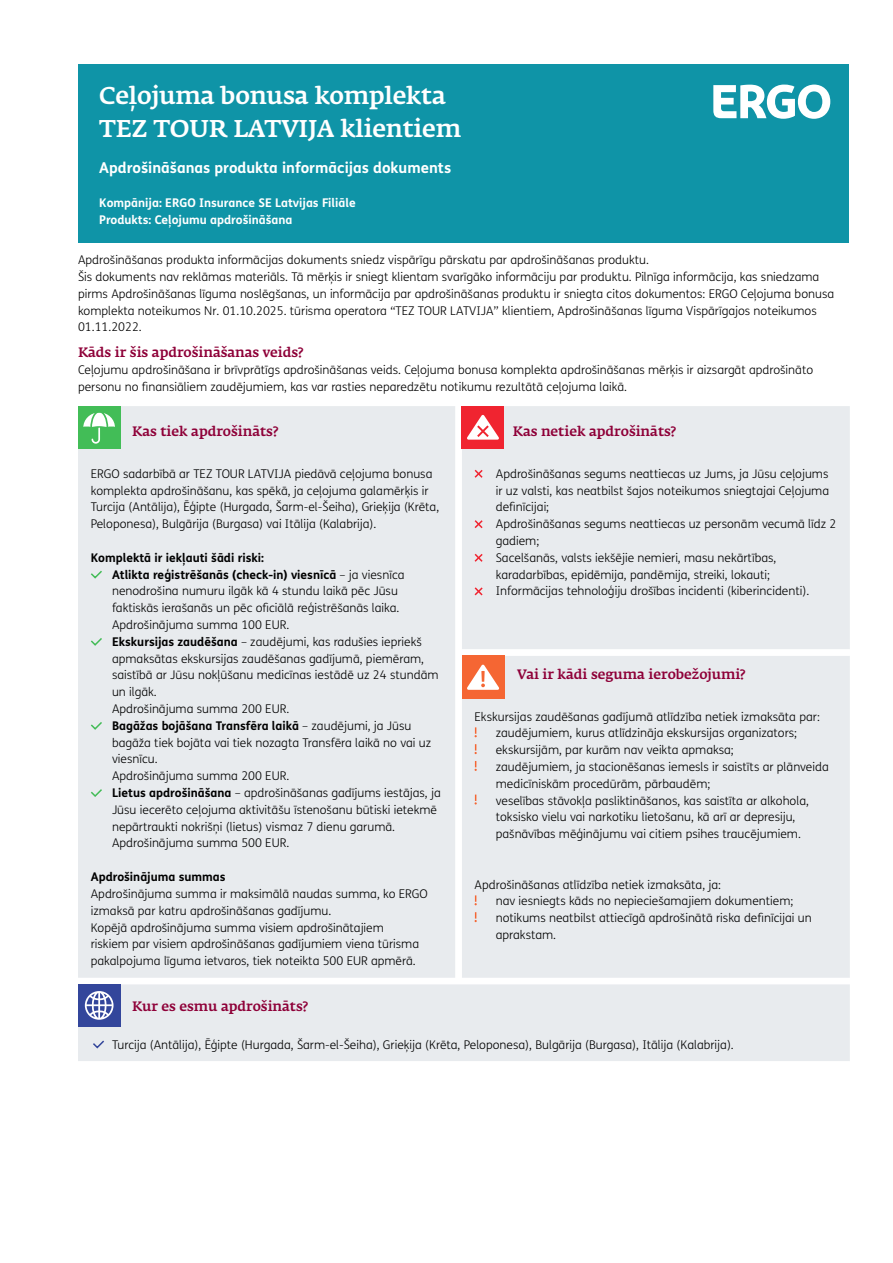
<style>
.page{position:relative;width:893px;height:1263px;background:#fff}
.page>*{position:absolute;margin:0;border:0;box-sizing:border-box;transform-origin:0 0}
.t1{font:500 24px/33.6px "Fedra Serif A Pro";letter-spacing:-.005em;color:#fff}
.t2{font:700 15px "FS Me";color:#fff}
.t3{font:500 13.5px "Fedra Serif A Pro";color:#8e0038}
.t4{font:300 12px/16.8px "FS Me";color:#000}
.t5{font:700 12px/16.8px "FS Me";color:#fff}
.t6{font:700 12px "FS Me";color:#000}
.s1{font-weight:700}
</style>
<div class="page">
<div style="left:78px;top:64px;width:770px;height:178px;background:#0f94a7"></div>
<svg style="left:713px;top:85px;width:117px;height:34px"></svg>
<div style="left:78px;top:406px;width:772px;height:655px;background:#e8ebee"></div>
<div style="left:78px;top:406px;width:42px;height:42px;background:#42bd57"></div>
<svg style="left:83px;top:412px;width:32px;height:32px"></svg>
<div style="left:462px;top:406px;width:42px;height:42px;background:#f02430"></div>
<svg style="left:467px;top:415px;width:32px;height:25px"></svg>
<svg style="left:89px;top:569px;width:15px;height:11px"></svg>
<svg style="left:89px;top:636px;width:15px;height:11px"></svg>
<svg style="left:89px;top:720px;width:15px;height:11px"></svg>
<svg style="left:89px;top:787px;width:15px;height:11px"></svg>
<svg style="left:473px;top:468px;width:11px;height:11px"></svg>
<svg style="left:473px;top:518px;width:11px;height:12px"></svg>
<svg style="left:473px;top:552px;width:11px;height:11px"></svg>
<svg style="left:473px;top:586px;width:11px;height:11px"></svg>
<div style="left:462px;top:656px;width:42px;height:43px;background:#f56633"></div>
<svg style="left:467px;top:665px;width:32px;height:25px"></svg>
<svg style="left:475px;top:727px;width:2px;height:10px"></svg>
<svg style="left:475px;top:744px;width:2px;height:10px"></svg>
<svg style="left:475px;top:761px;width:2px;height:10px"></svg>
<svg style="left:475px;top:794px;width:2px;height:10px"></svg>
<svg style="left:475px;top:895px;width:2px;height:10px"></svg>
<svg style="left:475px;top:912px;width:2px;height:10px"></svg>
<div style="left:78px;top:984px;width:42px;height:42px;background:#33469b"></div>
<svg style="left:85px;top:991px;width:29px;height:29px"></svg>
<svg style="left:91px;top:1039px;width:15px;height:10px"></svg>
<h1 class="t1" style="left:99px;top:79px;width:363px">Ceļojuma bonusa komplekta<br>TEZ TOUR LATVIJA klientiem</h1>
<p class="t2" style="left:99px;top:156px;width:353px">Apdrošināšanas produkta informācijas dokuments</p>
<p class="t5" style="left:99px;top:194px;width:258px">Kompānija: ERGO Insurance SE Latvijas Filiāle<br>Produkts: Ceļojumu apdrošināšana</p>
<p class="t4" style="left:78px;top:251px;width:758px">Apdrošināšanas produkta informācijas dokuments sniedz vispārīgu pārskatu par apdrošināšanas produktu.<br>Šis dokuments nav reklāmas materiāls. Tā mērķis ir sniegt klientam svarīgāko informāciju par produktu. Pilnīga informācija, kas sniedzama pirms Apdrošināšanas līguma noslēgšanas, un informācija par apdrošināšanas produktu ir sniegta citos dokumentos: ERGO Ceļojuma bonusa komplekta noteikumos Nr. 01.10.2025. tūrisma operatora “TEZ TOUR LATVIJA” klientiem, Apdrošināšanas līguma Vispārīgajos noteikumos 01.11.2022.</p>
<p class="t3" style="left:78px;top:345px;width:227px">Kāds ir šis apdrošināšanas veids?</p>
<p class="t4" style="left:78px;top:361px;width:737px">Ceļojumu apdrošināšana ir brīvprātīgs apdrošināšanas veids. Ceļojuma bonusa komplekta apdrošināšanas mērķis ir aizsargāt apdrošināto personu no finansiāliem zaudējumiem, kas var rasties neparedzētu notikumu rezultātā ceļojuma laikā.</p>
<p class="t3" style="left:132px;top:424px;width:147px">Kas tiek apdrošināts?</p>
<p class="t3" style="left:513px;top:424px;width:165px">Kas netiek apdrošināts?</p>
<p class="t4" style="left:91px;top:465px;width:350px">ERGO sadarbībā ar TEZ TOUR LATVIJA piedāvā ceļojuma bonusa komplekta apdrošināšanu, kas spēkā, ja ceļojuma galamērķis ir Turcija (Antālija), Ēģipte (Hurgada, Šarm-el-Šeiha), Grieķija (Krēta, Peloponesa), Bulgārija (Burgasa) vai Itālija (Kalabrija).</p>
<p class="t4" style="left:112px;top:549px;width:330px;text-indent:-21px"><span class="s1">Komplektā ir iekļauti šādi riski:<br>Atlikta reģistrēšanās (check-in) viesnīcā</span> – ja viesnīca nenodrošina numuru ilgāk kā 4 stundu laikā pēc Jūsu faktiskās ierašanās un pēc oficiālā reģistrēšanās laika.<br>Apdrošinājuma summa 100 EUR.<br><span class="s1">Ekskursijas zaudēšana</span> – zaudējumi, kas radušies iepriekš apmaksātas ekskursijas zaudēšanas gadījumā, piemēram, saistībā ar Jūsu nokļūšanu medicīnas iestādē uz 24 stundām un ilgāk.<br>Apdrošinājuma summa 200 EUR.<br><span class="s1">Bagāžas bojāšana Transfēra laikā</span> – zaudējumi, ja Jūsu bagāža tiek bojāta vai tiek nozagta Transfēra laikā no vai uz viesnīcu.<br>Apdrošinājuma summa 200 EUR.<br><span class="s1">Lietus apdrošināšana</span> – apdrošināšanas gadījums iestājas, ja Jūsu iecerēto ceļojuma aktivitāšu īstenošanu būtiski ietekmē nepārtraukti nokrišņi (lietus) vismaz 7 dienu garumā.<br>Apdrošinājuma summa 500 EUR.</p>
<p class="t6" style="left:91px;top:867px;width:136px">Apdrošinājuma summas</p>
<p class="t4" style="left:91px;top:885px;width:339px">Apdrošinājuma summa ir maksimālā naudas summa, ko ERGO izmaksā par katru apdrošināšanas gadījumu.<br>Kopējā apdrošinājuma summa visiem apdrošinātajiem<br>riskiem par visiem apdrošināšanas gadījumiem viena tūrisma pakalpojuma līguma ietvaros, tiek noteikta 500 EUR apmērā.</p>
<p class="t4" style="left:496px;top:465px;width:342px">Apdrošināšanas segums neattiecas uz Jums, ja Jūsu ceļojums ir uz valsti, kas neatbilst šajos noteikumos sniegtajai Ceļojuma definīcijai;<br>Apdrošināšanas segums neattiecas uz personām vecumā līdz 2 gadiem;<br>Sacelšanās, valsts iekšējie nemieri, masu nekārtības, karadarbības, epidēmija, pandēmija, streiki, lokauti; Informācijas tehnoloģiju drošības incidenti (kiberincidenti).</p>
<p class="t3" style="left:517px;top:666px;width:230px">Vai ir kādi seguma ierobežojumi?</p>
<p class="t4" style="left:496px;top:707px;width:334px;text-indent:-21px">Ekskursijas zaudēšanas gadījumā atlīdzība netiek izmaksāta par: zaudējumiem, kurus atlīdzināja ekskursijas organizators; ekskursijām, par kurām nav veikta apmaksa;<br>zaudējumiem, ja stacionēšanas iemesls ir saistīts ar plānveida medicīniskām procedūrām, pārbaudēm;<br>veselības stāvokļa pasliktināšanos, kas saistīta ar alkohola, toksisko vielu vai narkotiku lietošanu, kā arī ar depresiju, pašnāvības mēģinājumu vai citiem psihes traucējumiem.</p>
<p class="t4" style="left:496px;top:875px;width:317px;text-indent:-21px">Apdrošināšanas atlīdzība netiek izmaksāta, ja:<br>nav iesniegts kāds no nepieciešamajiem dokumentiem; notikums neatbilst attiecīgā apdrošinātā riska definīcijai un aprakstam.</p>
<p class="t3" style="left:132px;top:998px;width:177px">Kur es esmu apdrošināts?</p>
<p class="t4" style="left:112px;top:1035px;width:623px">Turcija (Antālija), Ēģipte (Hurgada, Šarm-el-Šeiha), Grieķija (Krēta, Peloponesa), Bulgārija (Burgasa), Itālija (Kalabrija).</p>
</div>
